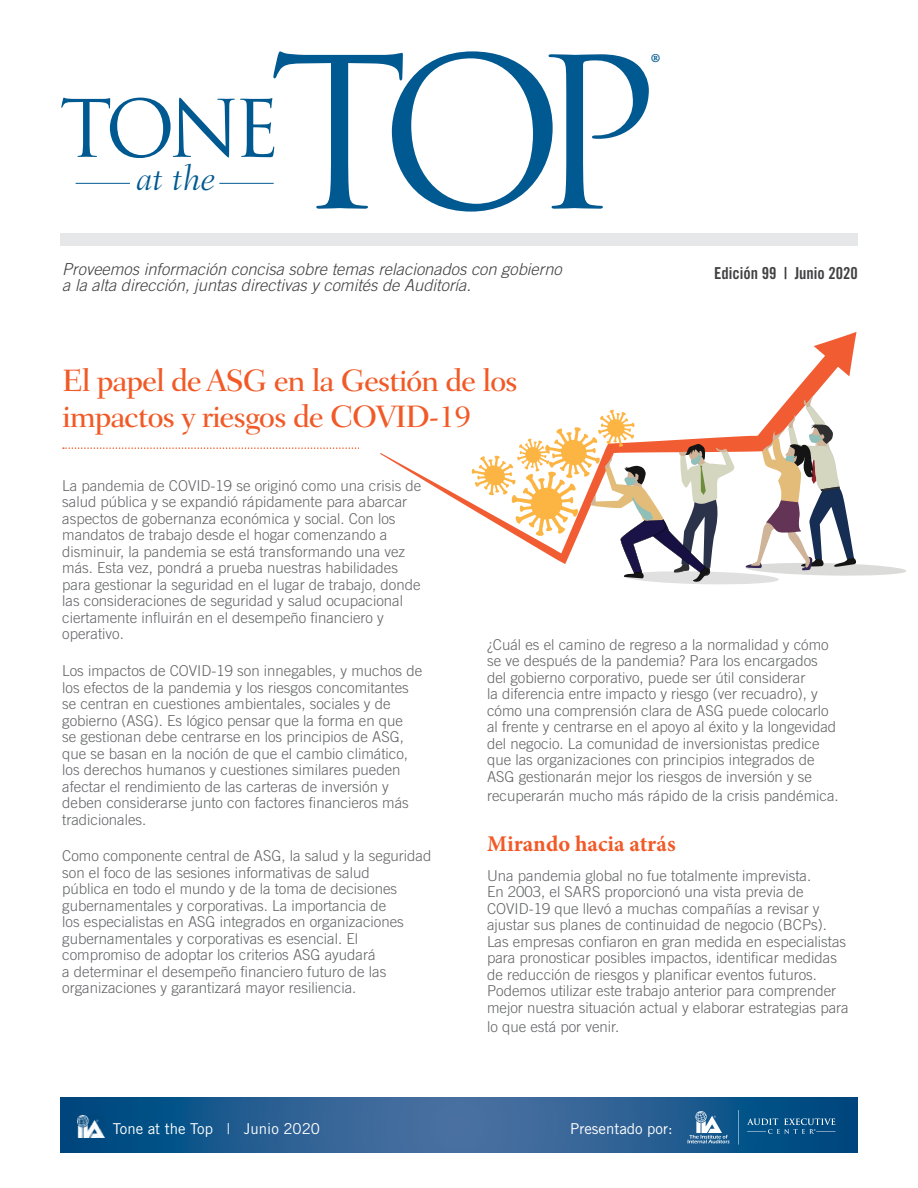
<style>
.page{position:relative;width:918px;height:1188px;background:#fff}
.page>*{position:absolute;margin:0;border:0;box-sizing:border-box;transform-origin:0 0}
.t1{font:204.3px "Trajan Pro";color:#005990}
.t2{font:77.1px "Trajan Pro";color:#005990}
.t3{font:italic 300 35.55px "Fairfield LH";color:#005990}
.t4{font:31.95px "Minion Pro";color:#005990}
.t5{font:500 31.5px/36px "Fairfield LH";letter-spacing:-.04em;color:#f15a27}
.t6{font:700 22.5px "Minion Pro";color:#f15a27}
.t7{font:italic 300 16.5px "Trade Gothic";color:#414042}
.t8{font:16.5px "Trade Gothic Bold Cond Twenty";color:#414042}
.t9{font:300 15px/16.5px "Trade Gothic";color:#636466}
.t10{font:15px "Trade Gothic";color:#fff}
</style>
<div class="page">
<svg style="left:60px;top:1098px;width:798px;height:55px;background:#245d91"></svg>
<img style="left:78px;top:1116px;width:26px;height:22px">
<svg style="left:688px;top:1111px;width:42px;height:32px"></svg>
<svg style="left:738px;top:1110px;width:1px;height:34px"></svg>
<svg style="left:747px;top:1118px;width:89px;height:16px"></svg>
<div style="left:61px;top:233px;width:797px;height:13px;background:#e6e7e8"></div>
<hr style="left:76px;top:183px;width:54px;height:1px;background:#005990">
<hr style="left:219px;top:183px;width:55px;height:1px;background:#005990">
<svg style="left:791px;top:332px;width:66px;height:64px"></svg>
<svg style="left:63px;top:396px;width:843px;height:189px"></svg>
<h1 class="t1" style="left:268px;top:4px;width:394px">TOP</h1>
<h3 class="t4" style="left:650px;top:43px;width:12px">®</h3>
<h2 class="t2" style="left:59px;top:80px;width:222px">TONE</h2>
<h3 class="t3" style="left:137px;top:158px;width:80px">at the</h3>
<p class="t7" style="left:62px;top:259px;width:501px">Proveemos información concisa sobre temas relacionados con gobierno</p>
<p class="t8" style="left:714px;top:263px;width:145px">Edición 99 | Junio 2020</p>
<p class="t7" style="left:62px;top:276px;width:410px">a la alta dirección, juntas directivas y comités de Auditoría.</p>
<h3 class="t5" style="left:62px;top:363px;width:457px">El papel de ASG en la Gestión de los impactos y riesgos de COVID-19</h3>
<p class="t9" style="left:62px;top:477px;width:361px">La pandemia de COVID-19 se originó como una crisis de salud pública y se expandió rápidamente para abarcar aspectos de gobernanza económica y social. Con los mandatos de trabajo desde el hogar comenzando a disminuir, la pandemia se está transformando una vez más. Esta vez, pondrá a prueba nuestras habilidades para gestionar la seguridad en el lugar de trabajo, donde las consideraciones de seguridad y salud ocupacional ciertamente influirán en el desempeño financiero y operativo.</p>
<p class="t9" style="left:62px;top:662px;width:362px">Los impactos de COVID-19 son innegables, y muchos de los efectos de la pandemia y los riesgos concomitantes se centran en cuestiones ambientales, sociales y de gobierno (ASG). Es lógico pensar que la forma en que<br>se gestionan debe centrarse en los principios de ASG, que se basan en la noción de que el cambio climático, los derechos humanos y cuestiones similares pueden afectar el rendimiento de las carteras de inversión y deben considerarse junto con factores financieros más tradicionales.</p>
<p class="t9" style="left:62px;top:848px;width:371px">Como componente central de ASG, la salud y la seguridad son el foco de las sesiones informativas de salud<br>pública en todo el mundo y de la toma de decisiones gubernamentales y corporativas. La importancia de<br>los especialistas en ASG integrados en organizaciones gubernamentales y corporativas es esencial. El compromiso de adoptar los criterios ASG ayudará<br>a determinar el desempeño financiero futuro de las organizaciones y garantizará mayor resiliencia.</p>
<p class="t9" style="left:487px;top:636px;width:351px">¿Cuál es el camino de regreso a la normalidad y cómo se ve después de la pandemia? Para los encargados del gobierno corporativo, puede ser útil considerar<br>la diferencia entre impacto y riesgo (ver recuadro), y cómo una comprensión clara de ASG puede colocarlo al frente y centrarse en el apoyo al éxito y la longevidad del negocio. La comunidad de inversionistas predice que las organizaciones con principios integrados de ASG gestionarán mejor los riesgos de inversión y se</p>
<p class="t9" style="left:487px;top:788px;width:353px">recuperarán mucho más rápido de la crisis pandémica.</p>
<h3 class="t6" style="left:487px;top:828px;width:190px">Mirando hacia atrás</h3>
<p class="t9" style="left:487px;top:867px;width:363px">Una pandemia global no fue totalmente imprevista.<br>En 2003, el SARS proporcionó una vista previa de COVID-19 que llevó a muchas compañías a revisar y ajustar sus planes de continuidad de negocio (BCPs).<br>Las empresas confiaron en gran medida en especialistas para pronosticar posibles impactos, identificar medidas de reducción de riesgos y planificar eventos futuros.<br>Podemos utilizar este trabajo anterior para comprender mejor nuestra situación actual y elaborar estrategias para</p>
<p class="t9" style="left:487px;top:1019px;width:134px">lo que está por venir.</p>
<p class="t10" style="left:113px;top:1120px;width:209px">Tone at the Top | Junio 2020</p>
<p class="t10" style="left:570px;top:1119px;width:104px">Presentado por:</p>
</div>
